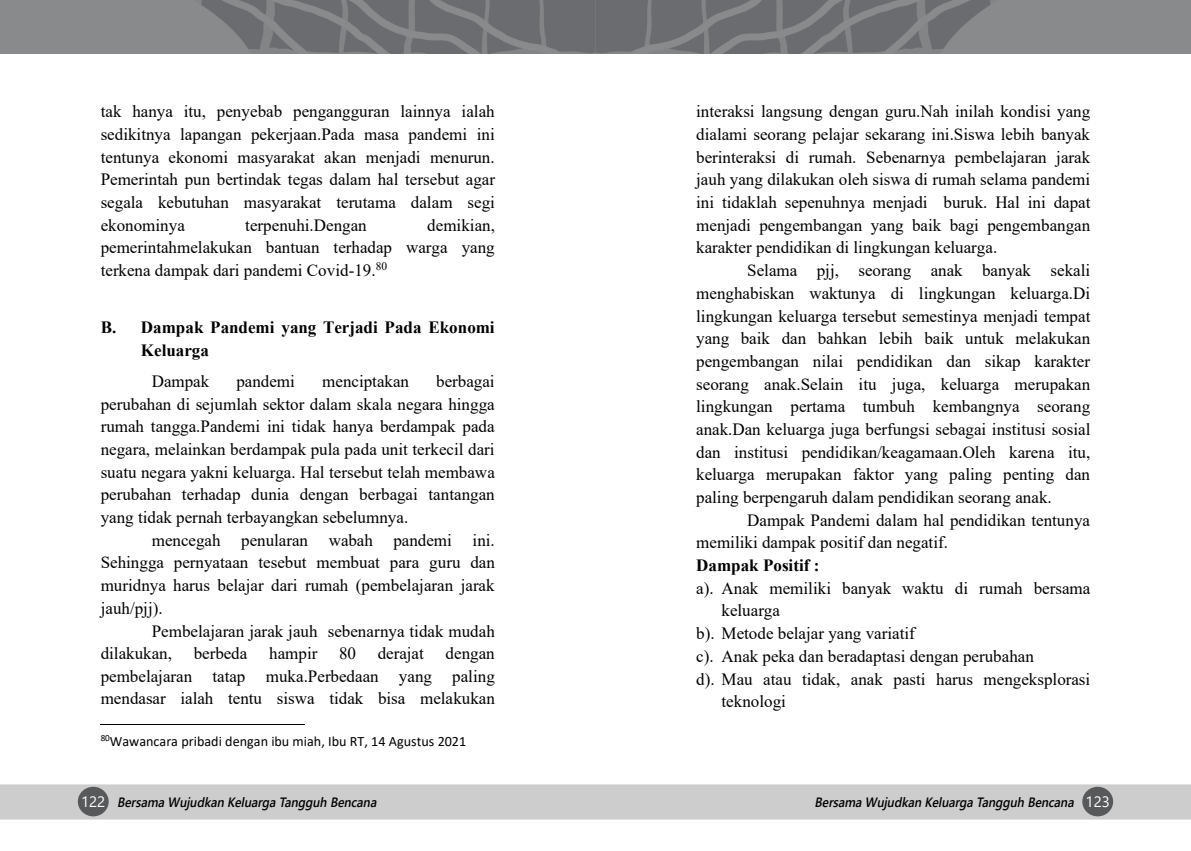
<style>
.page{position:relative;width:1191px;height:851px;background:#fff}
.page>*{position:absolute;margin:0;border:0;box-sizing:border-box;transform-origin:0 0}
.t1{font:17.1px/22.6px "Times New Roman";color:#000;text-align:justify}
.t2{font:700 17.1px/22.6px "Times New Roman";color:#000}
.t3{font:14.25px "Calibri";color:#000}
.t4{font:italic 600 13.5px "Segoe UI";color:#000;scale:.9 1}
.s1{font-weight:400;font-style:normal;font-size:15px;color:#fff}
</style>
<div class="page">
<div style="left:1px;top:785px;width:1189px;height:33px;background:#cdcdcd"></div>
<div style="left:78px;top:786px;width:31px;height:30px;background:#58595b;border-radius:50%"></div>
<div style="left:1082px;top:786px;width:31px;height:30px;background:#58595b;border-radius:50%"></div>
<img style="left:0;top:0;width:1191px;height:54px">
<hr style="left:101px;top:724px;width:204px;height:1px;background:#000">
<p class="t1" style="left:101px;top:100px;width:396px">tak hanya itu, penyebab pengangguran lainnya ialah sedikitnya lapangan pekerjaan.Pada masa pandemi ini tentunya ekonomi masyarakat akan menjadi menurun.<br>Pemerintah pun bertindak tegas dalam hal tersebut agar segala kebutuhan masyarakat terutama dalam segi ekonominya</p>
<p class="t1" style="left:101px;top:213px;width:396px;text-indent:326px">demikian, pemerintahmelakukan bantuan terhadap warga yang terkena dampak dari pandemi Covid-19.<sup>80</sup></p>
<p class="t1" style="left:245px;top:213px;width:123px">terpenuhi.Dengan</p>
<p class="t2" style="left:141px;top:315px;width:355px;text-indent:-40px">B. Dampak Pandemi yang Terjadi Pada Ekonomi<br>Keluarga</p>
<p class="t1" style="left:152px;top:369px;width:59px">Dampak</p>
<p class="t1" style="left:236px;top:369px;width:60px">pandemi</p>
<p class="t1" style="left:322px;top:369px;width:88px">menciptakan</p>
<p class="t1" style="left:101px;top:369px;width:396px;text-indent:335px">berbagai perubahan di sejumlah sektor dalam skala negara hingga rumah tangga.Pandemi ini tidak hanya berdampak pada negara, melainkan berdampak pula pada unit terkecil dari suatu negara yakni keluarga. Hal tersebut telah membawa perubahan terhadap dunia dengan berbagai tantangan yang tidak pernah terbayangkan sebelumnya.</p>
<p class="t1" style="left:101px;top:528px;width:396px;text-indent:51px">mencegah penularan wabah pandemi ini.<br>Sehingga pernyataan tesebut membuat para guru dan muridnya harus belajar dari rumah (pembelajaran jarak jauh/pjj).</p>
<p class="t1" style="left:101px;top:619px;width:396px;text-indent:51px">Pembelajaran jarak jauh sebenarnya tidak mudah dilakukan,</p>
<p class="t1" style="left:194px;top:641px;width:55px">berbeda</p>
<p class="t1" style="left:269px;top:641px;width:50px">hampir</p>
<p class="t1" style="left:339px;top:641px;width:19px">80</p>
<p class="t1" style="left:378px;top:641px;width:48px">derajat</p>
<p class="t1" style="left:101px;top:641px;width:396px;text-indent:345px">dengan pembelajaran tatap muka.Perbedaan yang paling mendasar ialah tentu siswa tidak bisa melakukan</p>
<p class="t3" style="left:101px;top:731px;width:367px"><sup>80</sup>Wawancara pribadi dengan ibu miah, Ibu RT, 14 Agustus 2021</p>
<p class="t1" style="left:696px;top:100px;width:396px">interaksi langsung dengan guru.Nah inilah kondisi yang dialami seorang pelajar sekarang ini.Siswa lebih banyak berinteraksi di rumah. Sebenarnya pembelajaran jarak jauh yang dilakukan oleh siswa di rumah selama pandemi ini tidaklah sepenuhnya menjadi buruk. Hal ini dapat menjadi pengembangan yang baik bagi pengembangan karakter pendidikan di lingkungan keluarga.</p>
<p class="t1" style="left:696px;top:258px;width:396px;text-indent:51px">Selama pjj, seorang anak banyak sekali menghabiskan waktunya di lingkungan keluarga.Di lingkungan keluarga tersebut semestinya menjadi tempat yang baik dan bahkan lebih baik untuk melakukan pengembangan nilai pendidikan dan sikap karakter seorang anak.Selain itu juga, keluarga merupakan lingkungan pertama tumbuh kembangnya seorang anak.Dan keluarga juga berfungsi sebagai institusi sosial dan institusi pendidikan/keagamaan.Oleh karena itu, keluarga merupakan faktor yang paling penting dan paling berpengaruh dalam pendidikan seorang anak.</p>
<p class="t1" style="left:696px;top:508px;width:395px;text-indent:51px">Dampak Pandemi dalam hal pendidikan tentunya memiliki dampak positif dan negatif.</p>
<p class="t2" style="left:696px;top:553px;width:125px">Dampak Positif :</p>
<p class="t1" style="left:696px;top:576px;width:395px">a). Anak memiliki banyak waktu di rumah bersama</p>
<p class="t1" style="left:721px;top:598px;width:60px">keluarga</p>
<p class="t1" style="left:696px;top:621px;width:220px">b). Metode belajar yang variatif</p>
<p class="t1" style="left:696px;top:644px;width:339px">c). Anak peka dan beradaptasi dengan perubahan</p>
<p class="t1" style="left:696px;top:666px;width:395px">d). Mau atau tidak, anak pasti harus mengeksplorasi</p>
<p class="t1" style="left:721px;top:689px;width:66px">teknologi</p>
<p class="t4" style="left:81px;top:788px;width:334px"><span class="s1">1 2 2</span> BersamaWujudkanKeluargaTangguhBencana</p>
<p class="t4" style="left:814px;top:788px;width:329px">BersamaWujudkanKeluargaTangguhBencana <span class="s1">1 2 3</span></p>
</div>
